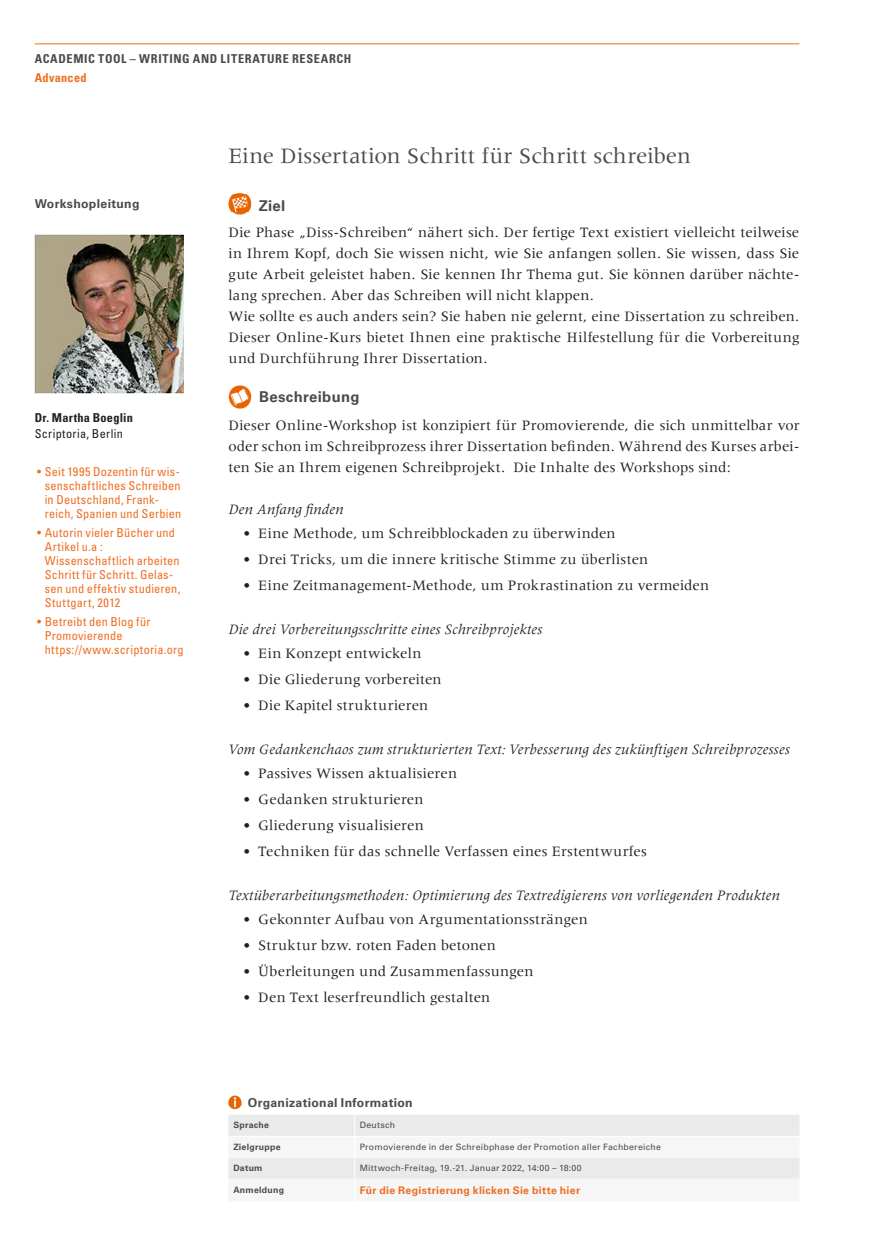
<style>
.page{position:relative;width:869px;height:1241px;background:#fff}
.page>*{position:absolute;margin:0;border:0;box-sizing:border-box;transform-origin:0 0}
.Kurse{font:22.75px "Meridien LT Std";letter-spacing:.005em;color:#4c4b46}
.mengentext{font:14.88px/21px "Meridien LT Std";letter-spacing:.01em;color:#231f20;text-align:justify}
.mengentext-2{font:italic 14.88px "Meridien LT Std";letter-spacing:.01em;color:#231f20}
.Objective_Descriptio{font:700 14.88px "Univers LT Std";letter-spacing:.02em;color:#4c4b46}
.t1{font:condensed 12.25px/14px "Univers LT Std";letter-spacing:.02em;color:#ef6d20}
.Kopf_Tools{font:700 condensed 12.25px "Univers LT Std";letter-spacing:.05em;color:#4c4b46}
.Trainer_Name{font:condensed 12.25px/15.8px "Univers LT Std";letter-spacing:.025em;color:#231f20}
.Tabelle_Headline{font:700 12.25px "Univers LT Std";letter-spacing:.025em;color:#4c4b46}
.Headlines__Trainer{font:700 12.25px "Univers LT Std";letter-spacing:.025em;color:#4c4b46}
.Kopf_links_Einstufun{font:700 condensed 12.25px "Univers LT Std";letter-spacing:.02em;color:#ef6d20}
.Tabelle_Mengentext{font:700 10.5px "Univers LT Std";letter-spacing:.03em;color:#ef6d20}
.Tabelle_Mengentext-2{font:8.75px "Univers LT Std";letter-spacing:.025em;color:#4c4b46}
.Tabelle_Bold{font:700 8.75px "Univers LT Std";letter-spacing:.03em;color:#4c4b46}
.s1{font-weight:700}
</style>
<div class="page">
<hr style="left:35px;top:43px;width:764px;height:1px;background:#ef6d20">
<img style="left:228px;top:192px;width:23px;height:23px">
<img style="left:228px;top:385px;width:24px;height:23px">
<svg style="left:228px;top:1095px;width:13px;height:13px"></svg>
<svg style="left:228px;top:1115px;width:571px;height:64px"></svg>
<hr style="left:228px;top:1135px;width:126px;height:1px;background:#fff">
<img style="left:35px;top:234px;width:149px;height:159px">
<p class="Kopf_Tools" style="left:35px;top:52px;width:318px">ACADEMIC TOOL – WRITING AND LITERATURE RESEARCH</p>
<p class="Kopf_links_Einstufun" style="left:35px;top:70px;width:53px">Advanced</p>
<p class="Kurse" style="left:228px;top:143px;width:464px">Eine Dissertation Schritt für Schritt schreiben</p>
<p class="Headlines__Trainer" style="left:35px;top:197px;width:106px">Workshopleitung</p>
<p class="Objective_Descriptio" style="left:259px;top:197px;width:28px">Ziel</p>
<p class="mengentext" style="left:228px;top:222px;width:572px">Die Phase „Diss-Schreiben“ nähert sich. Der fertige Text existiert vielleicht teilweise in Ihrem Kopf, doch Sie wissen nicht, wie Sie anfangen sollen. Sie wissen, dass Sie gute Arbeit geleistet haben. Sie kennen Ihr Thema gut. Sie können darüber nächte&shy;lang sprechen. Aber das Schreiben will nicht klappen.</p>
<p class="mengentext" style="left:228px;top:306px;width:572px">Wie sollte es auch anders sein? Sie haben nie gelernt, eine Dissertation zu schreiben.</p>
<p class="mengentext" style="left:228px;top:327px;width:572px">Dieser Online-Kurs bietet Ihnen eine praktische Hilfestellung für die Vorbereitung und Durchführung Ihrer Dissertation.</p>
<p class="Objective_Descriptio" style="left:259px;top:388px;width:102px">Beschreibung</p>
<p class="mengentext" style="left:228px;top:415px;width:572px">Dieser Online-Workshop ist konzipiert für Promovierende, die sich unmittelbar vor oder schon im Schreibprozess ihrer Dissertation befinden. Während des Kurses arbei&shy;ten Sie an Ihrem eigenen Schreibprojekt. Die Inhalte des Workshops sind:</p>
<p class="mengentext-2" style="left:228px;top:501px;width:117px">Den Anfang finden</p>
<p class="mengentext" style="left:243px;top:522px;width:374px">• Eine Methode, um Schreibblockaden zu überwinden</p>
<p class="mengentext" style="left:243px;top:548px;width:406px">• Drei Tricks, um die innere kritische Stimme zu überlisten</p>
<p class="mengentext" style="left:243px;top:574px;width:467px">• Eine Zeitmanagement-Methode, um Prokrastination zu vermeiden</p>
<p class="mengentext-2" style="left:228px;top:621px;width:315px">Die drei Vorbereitungsschritte eines Schreibprojektes</p>
<p class="mengentext" style="left:243px;top:642px;width:180px">• Ein Konzept entwickeln</p>
<p class="mengentext" style="left:243px;top:668px;width:200px">• Die Gliederung vorbereiten</p>
<p class="mengentext" style="left:243px;top:694px;width:186px">• Die Kapitel strukturieren</p>
<p class="mengentext-2" style="left:228px;top:741px;width:563px">Vom Gedankenchaos zum strukturierten Text: Verbesserung des zukünftigen Schreibprozesses</p>
<p class="mengentext" style="left:243px;top:762px;width:215px">• Passives Wissen aktualisieren</p>
<p class="mengentext" style="left:243px;top:788px;width:182px">• Gedanken strukturieren</p>
<p class="mengentext" style="left:243px;top:814px;width:182px">• Gliederung visualisieren</p>
<p class="mengentext" style="left:243px;top:840px;width:405px">• Techniken für das schnelle Verfassen eines Erstentwurfes</p>
<p class="mengentext-2" style="left:228px;top:887px;width:553px">Textüberarbeitungsmethoden: Optimierung des Textredigierens von vorliegenden Produkten</p>
<p class="mengentext" style="left:243px;top:908px;width:346px">• Gekonnter Aufbau von Argumentationssträngen</p>
<p class="mengentext" style="left:243px;top:934px;width:254px">• Struktur bzw. roten Faden betonen</p>
<p class="mengentext" style="left:243px;top:960px;width:291px">• Überleitungen und Zusammenfassungen</p>
<p class="mengentext" style="left:243px;top:986px;width:248px">• Den Text leserfreundlich gestalten</p>
<p class="Trainer_Name" style="left:35px;top:410px;width:100px"><span class="s1">Dr. Martha Boeglin<br></span>Scriptoria, Berlin</p>
<p class="t1" style="left:45px;top:464px;width:138px;text-indent:-7px">• Seit 1995 Dozentin für wis&shy;senschaftliches Schreiben in Deutschland, Frank&shy;reich, Spanien und Serbien</p>
<p class="t1" style="left:45px;top:525px;width:137px;text-indent:-7px">• Autorin vieler Bücher und<br>Artikel u.a :<br>Wissenschaftlich arbeiten<br>Schritt für Schritt. Gelas&shy;sen und effektiv studieren,<br>Stuttgart, 2012</p>
<p class="t1" style="left:45px;top:614px;width:140px;text-indent:-7px">• Betreibt den Blog für<br>Promovierende https://www.scriptoria.org</p>
<p class="Tabelle_Headline" style="left:248px;top:1095px;width:166px">Organizational Information</p>
<p class="Tabelle_Bold" style="left:233px;top:1120px;width:37px">Sprache</p>
<p class="Tabelle_Mengentext-2" style="left:359px;top:1119px;width:37px">Deutsch</p>
<p class="Tabelle_Bold" style="left:233px;top:1141px;width:49px">Zielgruppe</p>
<p class="Tabelle_Mengentext-2" style="left:359px;top:1141px;width:302px">Promovierende in der Schreibphase der Promotion aller Fachbereiche</p>
<p class="Tabelle_Bold" style="left:233px;top:1162px;width:31px">Datum</p>
<p class="Tabelle_Mengentext-2" style="left:359px;top:1162px;width:223px">Mittwoch-Freitag, 19.-21. Januar 2022, 14:00 – 18:00</p>
<p class="Tabelle_Bold" style="left:233px;top:1184px;width:52px">Anmeldung</p>
<p class="Tabelle_Mengentext" style="left:359px;top:1183px;width:222px">Für die Registrierung klicken Sie bitte hier</p>
</div>
